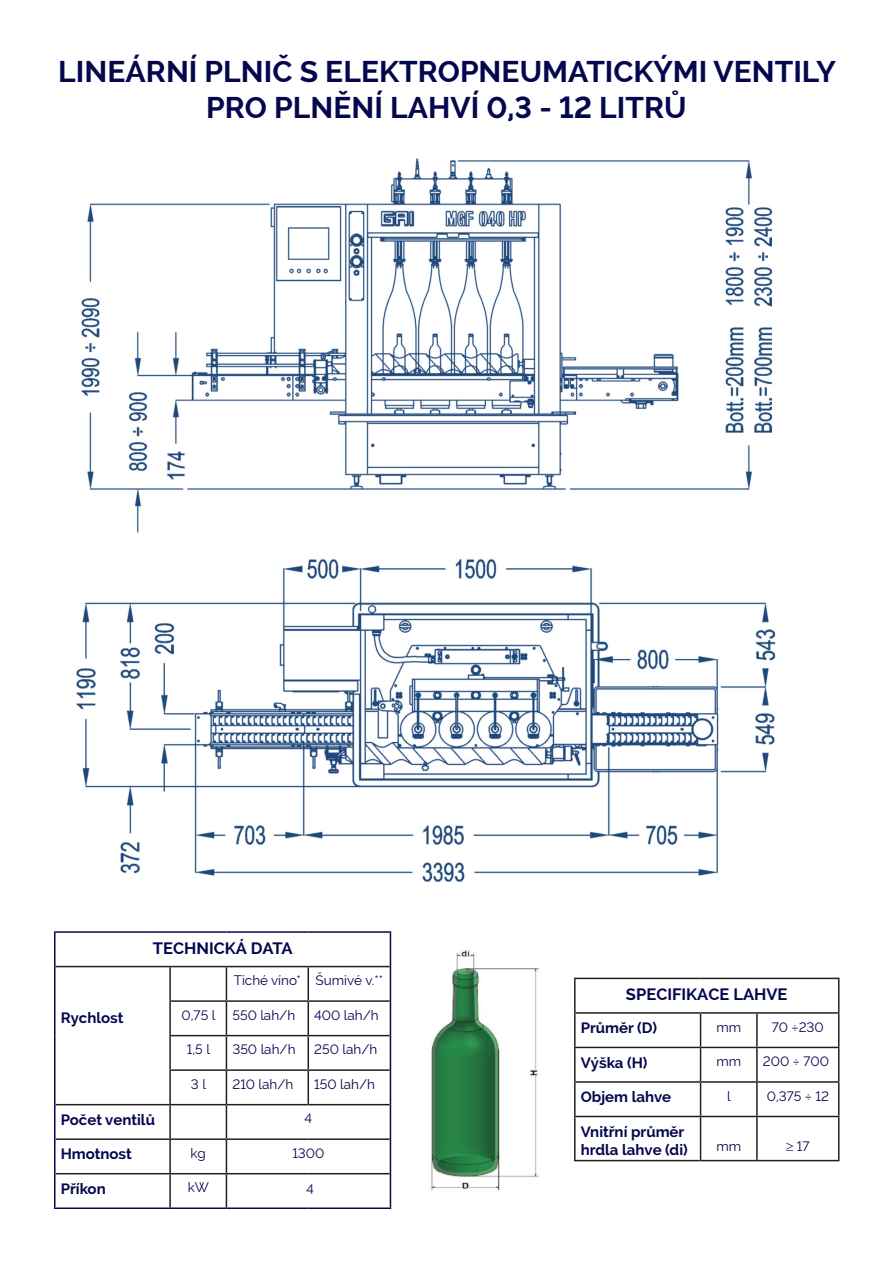
<style>
.page{position:relative;width:893px;height:1263px;background:#fff}
.page>*{position:absolute;margin:0;border:0;box-sizing:border-box;transform-origin:0 0}
.t1{font:700 30px "Raleway";color:#05074e}
.t2{font:700 16.5px "Raleway";color:#05074e}
.t3{font:700 15px/18px "Raleway";color:#05074e}
.t4{font:13.5px "Raleway";color:#05074e}
</style>
<div class="page">
<img style="left:81px;top:158px;width:691px;height:375px">
<img style="left:76px;top:559px;width:700px;height:323px">
<hr style="left:56px;top:966px;width:114px;height:1px;background:#231f20">
<hr style="left:170px;top:966px;width:56px;height:1px;background:#231f20">
<hr style="left:169px;top:967px;width:2px;height:33px;background:#231f20">
<hr style="left:226px;top:966px;width:82px;height:1px;background:#231f20">
<hr style="left:226px;top:967px;width:1px;height:33px;background:#231f20">
<hr style="left:308px;top:966px;width:82px;height:1px;background:#231f20">
<hr style="left:308px;top:967px;width:1px;height:33px;background:#231f20">
<hr style="left:169px;top:1000px;width:57px;height:2px;background:#231f20">
<hr style="left:169px;top:1002px;width:2px;height:33px;background:#231f20">
<hr style="left:226px;top:1000px;width:82px;height:2px;background:#231f20">
<hr style="left:226px;top:1002px;width:1px;height:33px;background:#231f20">
<hr style="left:308px;top:1000px;width:82px;height:2px;background:#231f20">
<hr style="left:308px;top:1002px;width:1px;height:33px;background:#231f20">
<hr style="left:169px;top:1035px;width:57px;height:1px;background:#231f20">
<hr style="left:169px;top:1036px;width:2px;height:33px;background:#231f20">
<hr style="left:226px;top:1035px;width:82px;height:1px;background:#231f20">
<hr style="left:226px;top:1036px;width:1px;height:33px;background:#231f20">
<hr style="left:308px;top:1035px;width:82px;height:1px;background:#231f20">
<hr style="left:308px;top:1036px;width:1px;height:33px;background:#231f20">
<hr style="left:169px;top:1069px;width:57px;height:2px;background:#231f20">
<hr style="left:169px;top:1071px;width:2px;height:33px;background:#231f20">
<hr style="left:226px;top:1069px;width:82px;height:2px;background:#231f20">
<hr style="left:226px;top:1071px;width:1px;height:33px;background:#231f20">
<hr style="left:308px;top:1069px;width:82px;height:2px;background:#231f20">
<hr style="left:308px;top:1071px;width:1px;height:33px;background:#231f20">
<hr style="left:56px;top:1104px;width:114px;height:1px;background:#231f20">
<hr style="left:170px;top:1104px;width:56px;height:1px;background:#231f20">
<hr style="left:169px;top:1105px;width:2px;height:33px;background:#231f20">
<hr style="left:226px;top:1104px;width:82px;height:1px;background:#231f20">
<hr style="left:226px;top:1105px;width:1px;height:33px;background:#231f20">
<hr style="left:308px;top:1104px;width:82px;height:1px;background:#231f20">
<hr style="left:56px;top:1138px;width:114px;height:2px;background:#231f20">
<hr style="left:170px;top:1138px;width:56px;height:2px;background:#231f20">
<hr style="left:169px;top:1140px;width:2px;height:33px;background:#231f20">
<hr style="left:226px;top:1138px;width:82px;height:2px;background:#231f20">
<hr style="left:226px;top:1140px;width:1px;height:33px;background:#231f20">
<hr style="left:308px;top:1138px;width:82px;height:2px;background:#231f20">
<hr style="left:56px;top:1173px;width:114px;height:1px;background:#231f20">
<hr style="left:170px;top:1173px;width:56px;height:1px;background:#231f20">
<hr style="left:169px;top:1174px;width:2px;height:33px;background:#231f20">
<hr style="left:226px;top:1173px;width:82px;height:1px;background:#231f20">
<hr style="left:226px;top:1174px;width:1px;height:33px;background:#231f20">
<hr style="left:308px;top:1173px;width:82px;height:1px;background:#231f20">
<hr style="left:54px;top:931px;width:116px;height:2px;background:#05074e">
<hr style="left:54px;top:933px;width:2px;height:33px;background:#05074e">
<hr style="left:170px;top:931px;width:56px;height:2px;background:#05074e">
<hr style="left:226px;top:931px;width:82px;height:2px;background:#05074e">
<hr style="left:308px;top:931px;width:83px;height:2px;background:#05074e">
<hr style="left:390px;top:933px;width:1px;height:33px;background:#05074e">
<hr style="left:54px;top:966px;width:2px;height:35px;background:#05074e">
<hr style="left:54px;top:1001px;width:2px;height:34px;background:#05074e">
<hr style="left:54px;top:1035px;width:2px;height:35px;background:#05074e">
<hr style="left:54px;top:1070px;width:2px;height:35px;background:#05074e">
<hr style="left:390px;top:966px;width:1px;height:35px;background:#05074e">
<hr style="left:390px;top:1001px;width:1px;height:34px;background:#05074e">
<hr style="left:390px;top:1035px;width:1px;height:35px;background:#05074e">
<hr style="left:390px;top:1070px;width:1px;height:35px;background:#05074e">
<hr style="left:54px;top:1105px;width:2px;height:34px;background:#05074e">
<hr style="left:390px;top:1105px;width:1px;height:34px;background:#05074e">
<hr style="left:54px;top:1139px;width:2px;height:35px;background:#05074e">
<hr style="left:390px;top:1139px;width:1px;height:35px;background:#05074e">
<hr style="left:54px;top:1174px;width:2px;height:33px;background:#05074e">
<hr style="left:390px;top:1174px;width:1px;height:33px;background:#05074e">
<hr style="left:54px;top:1207px;width:116px;height:2px;background:#05074e">
<hr style="left:170px;top:1207px;width:56px;height:2px;background:#05074e">
<hr style="left:226px;top:1207px;width:82px;height:2px;background:#05074e">
<hr style="left:308px;top:1207px;width:83px;height:2px;background:#05074e">
<hr style="left:574px;top:978px;width:127px;height:1px;background:#231f20">
<hr style="left:574px;top:979px;width:2px;height:33px;background:#231f20">
<hr style="left:701px;top:978px;width:56px;height:1px;background:#231f20">
<hr style="left:757px;top:978px;width:82px;height:1px;background:#231f20">
<hr style="left:838px;top:979px;width:1px;height:33px;background:#231f20">
<hr style="left:574px;top:1012px;width:127px;height:2px;background:#231f20">
<hr style="left:574px;top:1014px;width:2px;height:33px;background:#231f20">
<hr style="left:701px;top:1012px;width:56px;height:2px;background:#231f20">
<hr style="left:700px;top:1014px;width:1px;height:33px;background:#231f20">
<hr style="left:757px;top:1012px;width:82px;height:2px;background:#231f20">
<hr style="left:756px;top:1014px;width:2px;height:33px;background:#231f20">
<hr style="left:838px;top:1014px;width:1px;height:33px;background:#231f20">
<hr style="left:574px;top:1047px;width:127px;height:1px;background:#231f20">
<hr style="left:574px;top:1048px;width:2px;height:33px;background:#231f20">
<hr style="left:701px;top:1047px;width:56px;height:1px;background:#231f20">
<hr style="left:700px;top:1048px;width:1px;height:33px;background:#231f20">
<hr style="left:757px;top:1047px;width:82px;height:1px;background:#231f20">
<hr style="left:756px;top:1048px;width:2px;height:33px;background:#231f20">
<hr style="left:838px;top:1048px;width:1px;height:33px;background:#231f20">
<hr style="left:574px;top:1081px;width:127px;height:2px;background:#231f20">
<hr style="left:574px;top:1083px;width:2px;height:33px;background:#231f20">
<hr style="left:701px;top:1081px;width:56px;height:2px;background:#231f20">
<hr style="left:700px;top:1083px;width:1px;height:33px;background:#231f20">
<hr style="left:757px;top:1081px;width:82px;height:2px;background:#231f20">
<hr style="left:756px;top:1083px;width:2px;height:33px;background:#231f20">
<hr style="left:838px;top:1083px;width:1px;height:33px;background:#231f20">
<hr style="left:574px;top:1116px;width:127px;height:1px;background:#231f20">
<hr style="left:574px;top:1117px;width:2px;height:43px;background:#231f20">
<hr style="left:701px;top:1116px;width:56px;height:1px;background:#231f20">
<hr style="left:700px;top:1117px;width:1px;height:43px;background:#231f20">
<hr style="left:757px;top:1116px;width:82px;height:1px;background:#231f20">
<hr style="left:756px;top:1117px;width:2px;height:43px;background:#231f20">
<hr style="left:838px;top:1117px;width:1px;height:43px;background:#231f20">
<hr style="left:574px;top:1160px;width:127px;height:1px;background:#231f20">
<hr style="left:701px;top:1160px;width:56px;height:1px;background:#231f20">
<hr style="left:757px;top:1160px;width:82px;height:1px;background:#231f20">
<img style="left:431px;top:950px;width:108px;height:241px">
<p class="t1" style="left:58px;top:55px;width:779px">LINEÁRNÍ PLNIČ S ELEKTROPNEUMATICKÝMI VENTILY</p>
<p class="t1" style="left:206px;top:91px;width:482px">PRO PLNĚNÍ LAHVÍ 0,3 - 12 LITRŮ</p>
<p class="t2" style="left:153px;top:938px;width:141px">TECHNICKÁ DATA</p>
<p class="t3" style="left:61px;top:1008px;width:64px">Rychlost</p>
<p class="t4" style="left:234px;top:973px;width:69px">Tiché víno*</p>
<p class="t4" style="left:316px;top:973px;width:69px">Šumivé v.**</p>
<p class="t4" style="left:182px;top:1007px;width:35px">0,75 l</p>
<p class="t4" style="left:232px;top:1007px;width:64px">550 lah/h</p>
<p class="t4" style="left:314px;top:1007px;width:66px">400 lah/h</p>
<p class="t4" style="left:187px;top:1042px;width:25px">1,5 l</p>
<p class="t4" style="left:232px;top:1042px;width:65px">350 lah/h</p>
<p class="t4" style="left:314px;top:1042px;width:65px">250 lah/h</p>
<p class="t4" style="left:191px;top:1076px;width:16px">3 l</p>
<p class="t4" style="left:232px;top:1076px;width:62px">210 lah/h</p>
<p class="t4" style="left:314px;top:1076px;width:62px">150 lah/h</p>
<p class="t3" style="left:61px;top:1110px;width:96px">Počet ventilů</p>
<p class="t4" style="left:305px;top:1111px;width:9px">4</p>
<p class="t3" style="left:61px;top:1145px;width:73px">Hmotnost</p>
<p class="t4" style="left:191px;top:1145px;width:17px">kg</p>
<p class="t4" style="left:292px;top:1145px;width:34px">1300</p>
<p class="t3" style="left:61px;top:1179px;width:46px">Příkon</p>
<p class="t4" style="left:188px;top:1180px;width:23px">kW</p>
<p class="t4" style="left:306px;top:1180px;width:9px">4</p>
<p class="t2" style="left:626px;top:985px;width:163px">SPECIFIKACE LAHVE</p>
<p class="t3" style="left:581px;top:1019px;width:78px">Průměr (D)</p>
<p class="t4" style="left:716px;top:1019px;width:26px">mm</p>
<p class="t4" style="left:772px;top:1019px;width:54px">70 ÷230</p>
<p class="t3" style="left:581px;top:1053px;width:68px">Výška (H)</p>
<p class="t4" style="left:716px;top:1053px;width:26px">mm</p>
<p class="t4" style="left:763px;top:1053px;width:68px">200 ÷ 700</p>
<p class="t3" style="left:581px;top:1088px;width:92px">Objem lahve</p>
<p class="t4" style="left:727px;top:1088px;width:5px">l</p>
<p class="t4" style="left:767px;top:1088px;width:64px">0,375 ÷ 12</p>
<p class="t3" style="left:581px;top:1122px;width:108px">Vnitřní průměr hrdla lahve (di)</p>
<p class="t4" style="left:716px;top:1139px;width:26px">mm</p>
<p class="t4" style="left:786px;top:1139px;width:25px">≥ 17</p>
</div>
